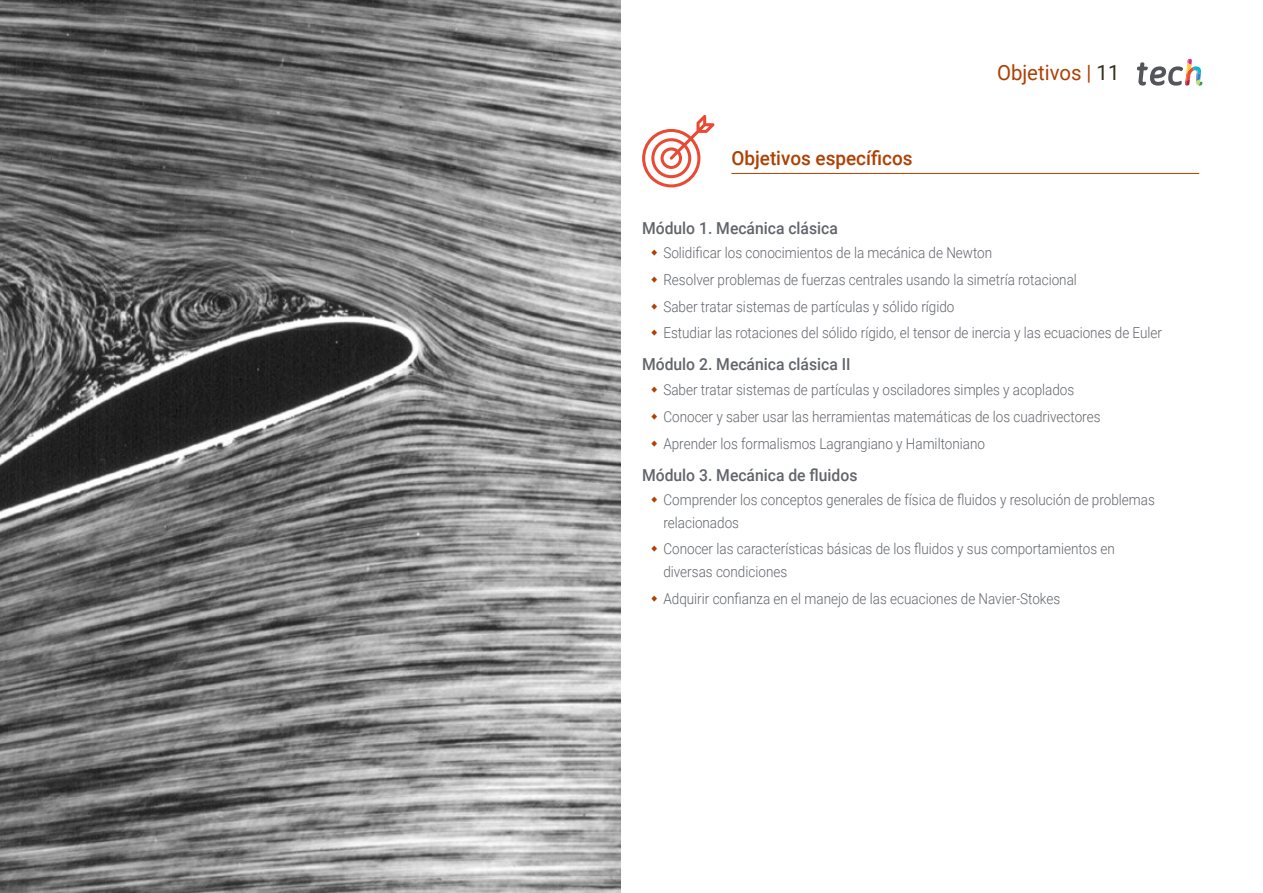
<style>
.page{position:relative;width:1263px;height:893px;background:#fff}
.page>*{position:absolute;margin:0;border:0;box-sizing:border-box;transform-origin:0 0}
.t1{font:21px "Roboto";color:#ae4000}
.t2{font:500 19.5px "Roboto";color:#ae4000}
.t3{font:500 16.5px "Roboto";color:#61646a;scale:.95 1}
.t4{font:300 15px/26.7px "Roboto";color:#61646a;scale:.9 1}
.s1{color:#312e20}
</style>
<div class="page">
<hr style="left:731px;top:173px;width:468px;height:1px;background:#ae4000">
<svg style="left:642px;top:115px;width:72px;height:72px"></svg>
<svg style="left:1137px;top:59px;width:65px;height:27px"></svg>
<img style="left:0;top:0;width:621px;height:893px">
<h2 class="t2" style="left:731px;top:144px;width:183px">Objetivos específicos</h2>
<h1 class="t1" style="left:997px;top:57px;width:124px">Objetivos | <span class="s1">11</span></h1>
<p class="t3" style="left:642px;top:216px;width:208px">Módulo 1. Mecánica clásica</p>
<p class="t4" style="left:663px;top:239px;width:556px">Solidificar los conocimientos de la mecánica de Newton<br>Resolver problemas de fuerzas centrales usando la simetría rotacional<br>Saber tratar sistemas de partículas y sólido rígido<br>Estudiar las rotaciones del sólido rígido, el tensor de inercia y las ecuaciones de Euler</p>
<p class="t3" style="left:642px;top:353px;width:221px">Módulo 2. Mecánica clásica II</p>
<p class="t4" style="left:663px;top:376px;width:487px">Saber tratar sistemas de partículas y osciladores simples y acoplados<br>Conocer y saber usar las herramientas matemáticas de los cuadrivectores<br>Aprender los formalismos Lagrangiano y Hamiltoniano</p>
<p class="t3" style="left:642px;top:463px;width:228px">Módulo 3. Mecánica de fluidos</p>
<p class="t4" style="left:663px;top:488px;width:548px;line-height:22.5px">Comprender los conceptos generales de física de fluidos y resolución de problemas relacionados</p>
<p class="t4" style="left:663px;top:537px;width:503px;line-height:22.5px">Conocer las características básicas de los fluidos y sus comportamientos en diversas condiciones</p>
<p class="t4" style="left:663px;top:584px;width:442px">Adquirir confianza en el manejo de las ecuaciones de Navier-Stokes</p>
</div>
